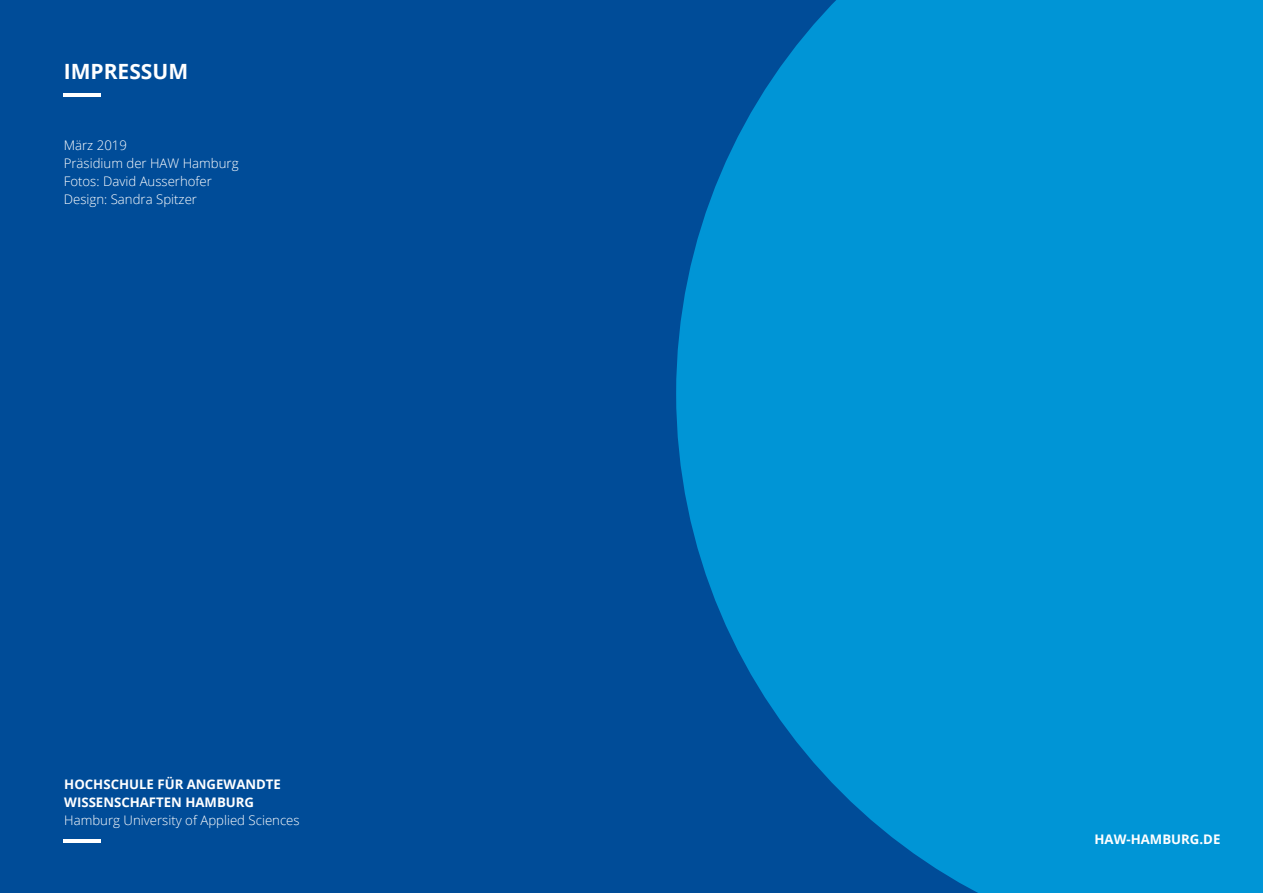
<style>
.page{position:relative;width:1263px;height:893px;background:#004c98}
.page>*{position:absolute;margin:0;border:0;box-sizing:border-box;transform-origin:0 0}
.t1{font:700 21px "Open Sans";color:#fff}
.t2{font:300 13.2px/18px "Open Sans";color:#fff}
.t3{font:700 13.2px/18px "Open Sans";color:#fff}
</style>
<div class="page">
<hr style="left:64px;top:840px;width:37px;height:3px;background:#fff">
<svg style="left:676px;top:0;width:587px;height:893px;background:#008cce"></svg>
<hr style="left:64px;top:93px;width:37px;height:4px;background:#fff">
<h1 class="t1" style="left:64px;top:56px;width:126px">IMPRESSUM</h1>
<p class="t2" style="left:64px;top:136px;width:176px">März 2019<br>Präsidium der HAW Hamburg<br>Fotos: David Ausserhofer<br>Design: Sandra Spitzer</p>
<p class="t3" style="left:64px;top:775px;width:218px">HOCHSCHULE FÜR ANGEWANDTE<br>WISSENSCHAFTEN HAMBURG</p>
<p class="t2" style="left:64px;top:811px;width:237px">Hamburg University of Applied Sciences</p>
<p class="t3" style="left:1094px;top:829px;width:127px">HAW-HAMBURG.DE</p>
</div>
